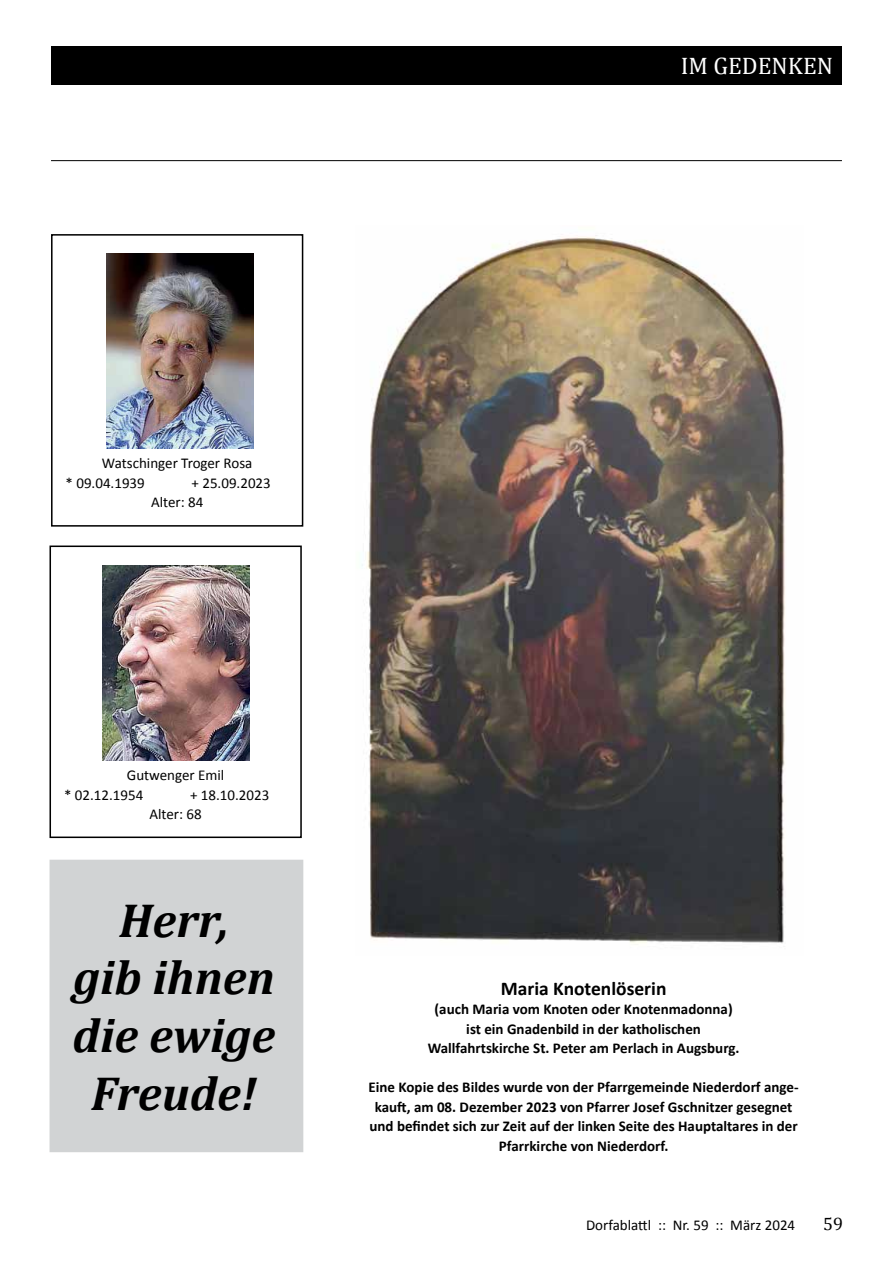
<style>
.page{position:relative;width:893px;height:1263px;background:#fff}
.page>*{position:absolute;margin:0;border:0;box-sizing:border-box;transform-origin:0 0}
.t1{font:italic 700 48px/57.6px "Cambria";color:#000;text-align:center}
.t2{font:24px "Cambria";color:#fff}
.t3{font:700 19.5px "Calibri";color:#000}
.t4{font:18px "Cambria";color:#000}
.t5{font:700 15px/19.5px "Calibri";color:#000;text-align:center}
.t6{font:15px/19.5px "Calibri";color:#000}
</style>
<div class="page">
<div style="left:51px;top:46px;width:791px;height:39px;background:#000"></div>
<div style="left:51px;top:234px;width:252px;height:293px;border:2px solid #000"></div>
<img style="left:106px;top:254px;width:147px;height:195px">
<div style="left:49px;top:545px;width:253px;height:293px;border:2px solid #000"></div>
<img style="left:102px;top:565px;width:147px;height:195px">
<div style="left:50px;top:860px;width:253px;height:292px;background:#d1d3d4"></div>
<hr style="left:51px;top:160px;width:791px;height:1px;background:#000">
<img style="left:361px;top:235px;width:425px;height:710px">
<h2 class="t2" style="left:681px;top:52px;width:154px">IM GEDENKEN</h2>
<p class="t6" style="left:66px;top:453px;width:188px;text-indent:36px">Watschinger Troger Rosa * 09.04.1939</p>
<p class="t6" style="left:151px;top:473px;width:121px;text-indent:41px">+ 25.09.2023<br>Alter: 84</p>
<p class="t6" style="left:64px;top:765px;width:162px;text-indent:63px">Gutwenger Emil * 02.12.1954</p>
<p class="t6" style="left:150px;top:785px;width:121px;text-indent:41px">+ 18.10.2023<br>Alter: 68</p>
<h1 class="t1" style="left:73px;top:890px;width:204px">Herr,<br>gib ihnen die ewige<br>Freude!</h1>
<h3 class="t3" style="left:501px;top:976px;width:167px">Maria Knotenlöserin</h3>
<p class="t5" style="left:428px;top:999px;width:313px">(auch Maria vom Knoten oder Knotenmadonna) ist ein Gnadenbild in der katholischen<br>Wallfahrtskirche St. Peter am Perlach in Augsburg.</p>
<p class="t5" style="left:369px;top:1077px;width:432px">Eine Kopie des Bildes wurde von der Pfarrgemeinde Niederdorf ange&shy;kauft, am 08. Dezember 2023 von Pfarrer Josef Gschnitzer gesegnet und befindet sich zur Zeit auf der linken Seite des Hauptaltares in der Pfarrkirche von Niederdorf.</p>
<p class="t6" style="left:586px;top:1215px;width:211px">Dorfablattl :: Nr. 59 :: März 2024</p>
<p class="t4" style="left:823px;top:1213px;width:21px">59</p>
</div>
